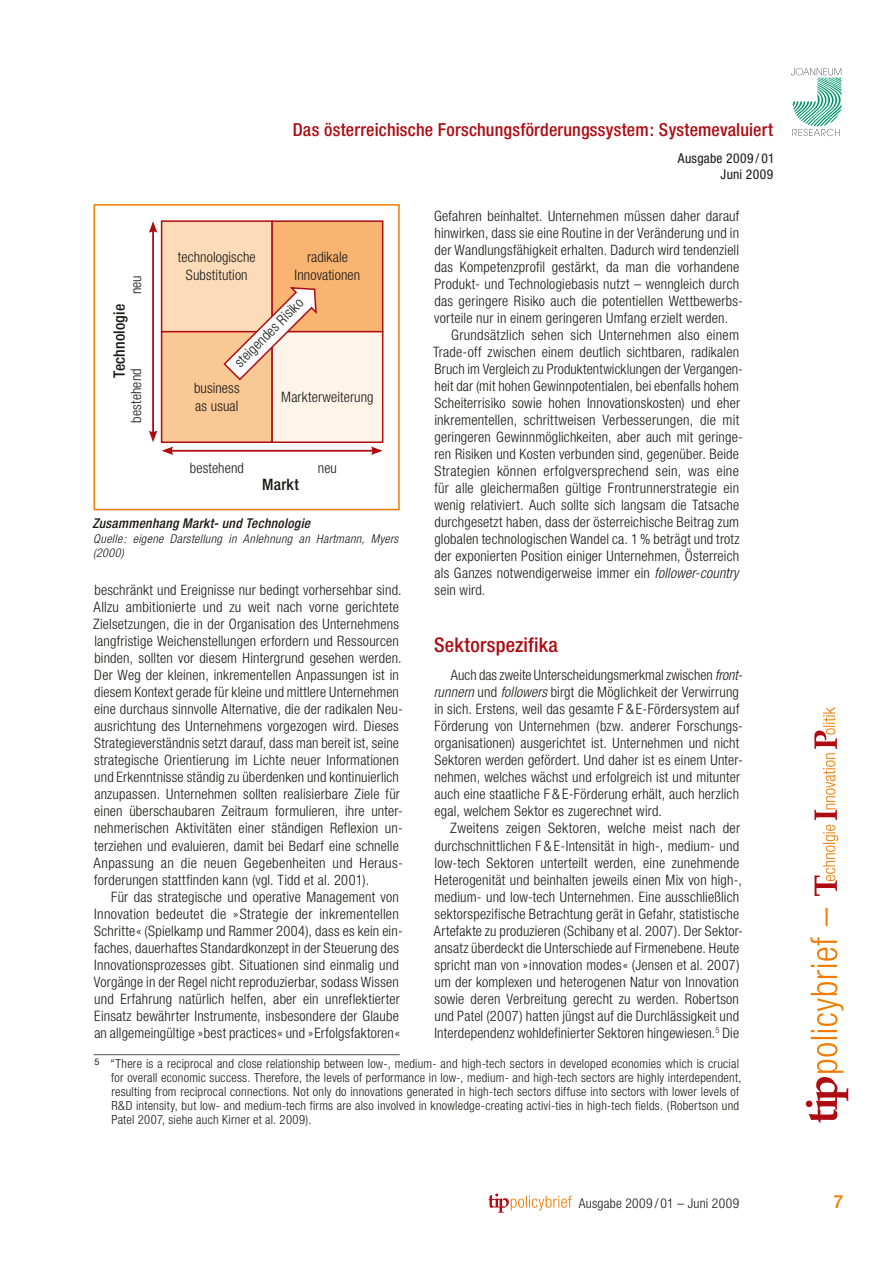
<style>
.page{position:relative;width:893px;height:1263px;background:#fff}
.page>*{position:absolute;margin:0;border:0;box-sizing:border-box;transform-origin:0 0}
.title_1{font:500 condensed 20.25px "Helvetica Neue LT Pro";letter-spacing:.01em;color:#ae0c12}
.t1{font:500 condensed 18px "Helvetica Neue LT Pro";letter-spacing:.01em;color:#ae0c12}
.t2{font:500 18px "Helvetica Neue LT Pro";color:#ef7c00}
.t3{font:500 condensed 15.75px "Helvetica Neue LT Pro";letter-spacing:.01em;color:#1a1817}
.brot{font:300 condensed 14.4px/17px "Helvetica Neue LT Pro";letter-spacing:.015em;color:#1a1817}
.t4{font:italic 500 condensed 13.5px "Helvetica Neue LT Pro";letter-spacing:.02em;color:#1a1817}
.t5{font:300 condensed 13.5px "Helvetica Neue LT Pro";letter-spacing:.025em;color:#1a1817}
.t6{font:condensed 13.5px/15.8px "Helvetica Neue LT Pro";letter-spacing:.02em;color:#1a1817;text-align:right}
.footnote{font:300 condensed 12.6px/14px "Helvetica Neue LT Pro";letter-spacing:.02em;color:#1a1817}
.figure_source{font:italic 300 condensed 12.15px/13.5px "Helvetica Neue LT Pro";letter-spacing:.025em;color:#1a1817}
.s1{font-style:italic}
</style>
<div class="page">
<div style="left:94px;top:204px;width:306px;height:306px;border:2px solid #ef7c00"></div>
<div style="left:162px;top:221px;width:110px;height:111px;background:#fcdbb9"></div>
<div style="left:161px;top:220px;width:112px;height:112px;border:2px solid #ae0c12"></div>
<div style="left:162px;top:332px;width:110px;height:110px;background:#fac895"></div>
<div style="left:161px;top:331px;width:112px;height:112px;border:2px solid #ae0c12"></div>
<div style="left:272px;top:221px;width:111px;height:111px;background:#f8b470"></div>
<div style="left:271px;top:220px;width:112px;height:112px;border:2px solid #ae0c12"></div>
<div style="left:272px;top:332px;width:111px;height:110px;background:#fff4e8"></div>
<div style="left:271px;top:331px;width:112px;height:112px;border:2px solid #ae0c12"></div>
<svg style="left:222px;top:286px;width:96px;height:95px"></svg>
<hr style="left:170px;top:450px;width:204px;height:2px;background:#ae0c12">
<svg style="left:371px;top:446px;width:12px;height:9px"></svg>
<hr style="left:152px;top:230px;width:2px;height:204px;background:#ae0c12">
<svg style="left:149px;top:430px;width:24px;height:25px"></svg>
<svg style="left:149px;top:221px;width:8px;height:12px"></svg>
<svg style="left:488px;top:1193px;width:84px;height:20px"></svg>
<svg style="left:814px;top:707px;width:24px;height:189px"></svg>
<svg style="left:806px;top:908px;width:42px;height:215px"></svg>
<hr style="left:94px;top:1054px;width:306px;height:1px;background:#626364">
<svg style="left:791px;top:68px;width:50px;height:68px"></svg>
<p class="t1" style="left:293px;top:119px;width:482px">Das österreichische Forschungsförderungssystem: Systemevaluiert</p>
<p class="brot" style="left:128px;top:294px;width:21px;rotate:-90deg">neu</p>
<p class="brot" style="left:178px;top:248px;width:79px;line-height:18px;text-align:center">technologische<br>Substitution</p>
<p class="brot" style="left:295px;top:248px;width:67px;line-height:18px;text-align:center">radikale<br>Innovationen</p>
<p class="t3" style="left:110px;top:378px;width:75px;rotate:-90deg">Technologie</p>
<p class="brot" style="left:231px;top:358px;width:92px;rotate:-45deg">steigendes Risiko</p>
<p class="brot" style="left:128px;top:422px;width:56px;rotate:-90deg">bestehend</p>
<p class="brot" style="left:194px;top:379px;width:47px;line-height:18px">business as usual</p>
<p class="brot" style="left:281px;top:389px;width:94px">Markterweiterung</p>
<p class="brot" style="left:190px;top:459px;width:56px">bestehend</p>
<p class="t3" style="left:262px;top:475px;width:38px">Markt</p>
<p class="brot" style="left:318px;top:459px;width:21px">neu</p>
<p class="t4" style="left:93px;top:516px;width:219px">Zusammenhang Markt- und Technologie</p>
<p class="figure_source" style="left:93px;top:532px;width:307px">Quelle: eigene Darstellung in Anlehnung an Hartmann, Myers (2000)</p>
<p class="brot" style="left:93px;top:582px;width:311px">beschränkt und Ereignisse nur bedingt vorhersehbar sind.<br>Allzu ambitionierte und zu weit nach vorne gerichtete Zielsetzungen, die in der Organisation des Unternehmens langfristige Weichenstellungen erfordern und Ressourcen binden, sollten vor diesem Hintergrund gesehen werden.<br>Der Weg der kleinen, inkrementellen Anpassungen ist in diesem Kontext gerade für kleine und mittlere Unternehmen eine durchaus sinnvolle Alternative, die der radikalen Neu&shy;ausrichtung des Unternehmens vorgezogen wird. Dieses Strategieverständnis setzt darauf, dass man bereit ist, seine strategische Orientierung im Lichte neuer Informationen und Erkenntnisse ständig zu überdenken und kontinuierlich anzupassen. Unternehmen sollten realisierbare Ziele für einen überschaubaren Zeitraum formulieren, ihre unter&shy;nehmerischen Aktivitäten einer ständigen Reflexion un&shy;terziehen und evaluieren, damit bei Bedarf eine schnelle Anpassung an die neuen Gegebenheiten und Heraus&shy;forderungen stattfinden kann (vgl. Tidd et al. 2001).</p>
<p class="brot" style="left:94px;top:888px;width:310px;text-indent:17px">Für das strategische und operative Management von Innovation bedeutet die »Strategie der inkrementellen Schritte« (Spielkamp und Rammer 2004), dass es kein ein&shy;faches, dauerhaftes Standardkonzept in der Steuerung des Innovationsprozesses gibt. Situationen sind einmalig und Vorgänge in der Regel nicht reproduzierbar, sodass Wissen und Erfahrung natürlich helfen, aber ein unreflektierter Einsatz bewährter Instrumente, insbesondere der Glaube an allgemeingültige »best practices« und »Erfolgsfaktoren«</p>
<p class="t6" style="left:678px;top:150px;width:98px">Ausgabe 2009 / 01<br>Juni 2009</p>
<p class="brot" style="left:434px;top:207px;width:309px">Gefahren beinhaltet. Unternehmen müssen daher darauf hinwirken, dass sie eine Routine in der Veränderung und in der Wandlungsfähigkeit erhalten. Dadurch wird tendenziell das Kompetenzprofil gestärkt, da man die vorhandene Produkt- und Technologiebasis nutzt – wenngleich durch das geringere Risiko auch die potentiellen Wettbewerbs&shy;vorteile nur in einem geringeren Umfang erzielt werden.</p>
<p class="brot" style="left:433px;top:326px;width:311px;text-indent:18px">Grundsätzlich sehen sich Unternehmen also einem Trade-off zwischen einem deutlich sichtbaren, radikalen Bruch im Vergleich zu Produktentwicklungen der Vergangen&shy;heit dar (mit hohen Gewinnpotentialen, bei ebenfalls hohem Scheiterrisiko sowie hohen Innovationskosten) und eher inkrementellen, schrittweisen Verbesserungen, die mit geringeren Gewinnmöglichkeiten, aber auch mit geringe&shy;ren Risiken und Kosten verbunden sind, gegenüber. Beide Strategien können erfolgversprechend sein, was eine für alle gleichermaßen gültige Frontrunnerstrategie ein wenig relativiert. Auch sollte sich langsam die Tatsache durchgesetzt haben, dass der österreichische Beitrag zum globalen technologischen Wandel ca. 1 % beträgt und trotz der exponierten Position einiger Unternehmen, Österreich als Ganzes notwendigerweise immer ein <span class="s1">follower-country </span>sein wird.</p>
<p class="title_1" style="left:434px;top:633px;width:125px">Sektorspezifika</p>
<p class="brot" style="left:434px;top:667px;width:310px;text-indent:17px">Auch das zweite Unterscheidungsmerkmal zwischen <span class="s1">front&shy;runnern</span> und <span class="s1">followers</span> birgt die Möglichkeit der Verwirrung in sich. Erstens, weil das gesamte F &amp; E-Fördersystem auf Förderung von Unternehmen (bzw. anderer Forschungs&shy;organisationen) ausgerichtet ist. Unternehmen und nicht Sektoren werden gefördert. Und daher ist es einem Unter&shy;nehmen, welches wächst und erfolgreich ist und mitunter auch eine staatliche F &amp; E-Förderung erhält, auch herzlich egal, welchem Sektor es zugerechnet wird.</p>
<p class="brot" style="left:434px;top:820px;width:309px;text-indent:16px">Zweitens zeigen Sektoren, welche meist nach der durchschnittlichen F &amp; E-Intensität in high-, medium- und low-tech Sektoren unterteilt werden, eine zunehmende Heterogenität und beinhalten jeweils einen Mix von high-, medium- und low-tech Unternehmen. Eine ausschließlich sektorspezifische Betrachtung gerät in Gefahr, statistische Artefakte zu produzieren (Schibany et al. 2007). Der Sektor&shy;ansatz überdeckt die Unterschiede auf Firmenebene. Heute spricht man von »innovation modes« (Jensen et al. 2007) um der komplexen und heterogenen Natur von Innovation sowie deren Verbreitung gerecht zu werden. Robertson und Patel (2007) hatten jüngst auf die Durchlässigkeit und Interdependenz wohldefinierter Sektoren hingewiesen.<sup>5</sup> Die</p>
<p class="footnote" style="left:111px;top:1056px;width:632px;text-indent:-17px"><sup>5</sup> “There is a reciprocal and close relationship between low-, medium- and high-tech sectors in developed economies which is crucial for overall economic success. Therefore, the levels of performance in low-, medium- and high-tech sectors are highly interdependent, resulting from reciprocal connections. Not only do innovations generated in high-tech sectors diffuse into sectors with lower levels of R&amp;D intensity, but low- and medium-tech firms are also involved in knowledge-creating activi-ties in high-tech fields. (Robertson und Patel 2007, siehe auch Kirner et al. 2009).</p>
<p class="t5" style="left:579px;top:1195px;width:162px">Ausgabe 2009 / 01 – Juni 2009</p>
<p class="t2" style="left:834px;top:1190px;width:12px">7</p>
</div>
